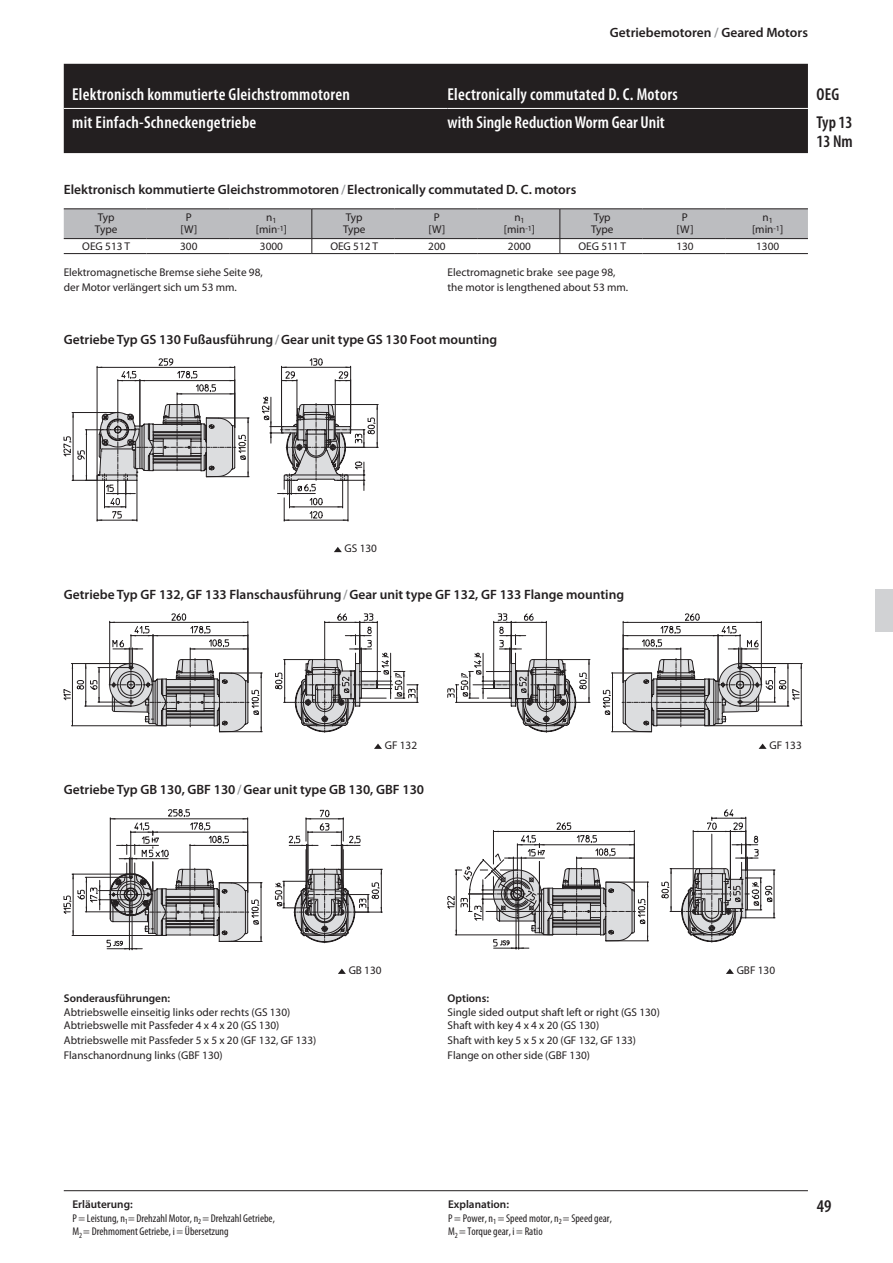
<style>
.page{position:relative;width:893px;height:1263px;background:#fff}
.page>*{position:absolute;margin:0;border:0;box-sizing:border-box;transform-origin:0 0}
.t1{font:600 condensed 18px "Myriad Pro";color:#231f20}
.t2{font:600 condensed 17.25px "Myriad Pro";letter-spacing:.015em;color:#fff}
.t3{font:600 condensed 17.25px/18.8px "Myriad Pro";color:#231f20}
.t4{font:600 13.5px "Myriad Pro";color:#231f20}
.t5{font:11.25px/12.8px "Myriad Pro";color:#231f20}
.t6{font:condensed 11.25px/13.5px "Myriad Pro";color:#231f20}
.t7{font:600 11.25px "Myriad Pro";color:#231f20}
.s1{color:#939598}
.s2{font-weight:600;font-stretch:normal}
</style>
<div class="page">
<svg style="left:64px;top:359px;width:314px;height:162px"></svg>
<svg style="left:63px;top:614px;width:355px;height:118px"></svg>
<svg style="left:448px;top:614px;width:354px;height:118px"></svg>
<svg style="left:64px;top:809px;width:319px;height:141px"></svg>
<hr style="left:64px;top:1190px;width:744px;height:1px;background:#231f20">
<hr style="left:64px;top:253px;width:82px;height:1px;background:#231f20">
<hr style="left:146px;top:253px;width:83px;height:1px;background:#231f20">
<hr style="left:229px;top:253px;width:83px;height:1px;background:#231f20">
<hr style="left:312px;top:253px;width:82px;height:1px;background:#231f20">
<hr style="left:394px;top:253px;width:83px;height:1px;background:#231f20">
<hr style="left:477px;top:253px;width:83px;height:1px;background:#231f20">
<hr style="left:560px;top:253px;width:83px;height:1px;background:#231f20">
<hr style="left:643px;top:253px;width:82px;height:1px;background:#231f20">
<hr style="left:725px;top:253px;width:83px;height:1px;background:#231f20">
<svg style="left:64px;top:209px;width:744px;height:44px"></svg>
<svg style="left:448px;top:809px;width:327px;height:140px"></svg>
<div style="left:876px;top:590px;width:17px;height:42px;background:#d1d2d4"></div>
<svg style="left:334px;top:547px;width:8px;height:5px"></svg>
<svg style="left:759px;top:743px;width:8px;height:6px"></svg>
<svg style="left:726px;top:968px;width:8px;height:6px"></svg>
<svg style="left:374px;top:743px;width:8px;height:6px"></svg>
<svg style="left:338px;top:968px;width:8px;height:6px"></svg>
<div style="left:64px;top:64px;width:744px;height:89px;background:#231f20"></div>
<hr style="left:64px;top:108px;width:384px;height:1px;background:#fff">
<hr style="left:448px;top:108px;width:360px;height:1px;background:#fff">
<p class="t4" style="left:610px;top:25px;width:200px">Getriebemotoren <span class="s1">/</span> Geared Motors</p>
<h2 class="t2" style="left:72px;top:85px;width:279px">Elektronisch kommutierte Gleichstrommotoren</h2>
<h2 class="t2" style="left:448px;top:85px;width:232px">Electronically commutated D. C. Motors</h2>
<h2 class="t3" style="left:816px;top:85px;width:24px">OEG</h2>
<h2 class="t2" style="left:72px;top:113px;width:186px">mit Einfach-Schneckengetriebe</h2>
<h2 class="t2" style="left:448px;top:113px;width:219px">with Single Reduction Worm Gear Unit</h2>
<h2 class="t3" style="left:816px;top:113px;width:38px">Typ 13<br>13 Nm</h2>
<p class="t4" style="left:64px;top:182px;width:514px">Elektronisch kommutierte Gleichstrommotoren<span class="s1">/</span>Electronically commutated D. C. motors</p>
<p class="t5" style="left:95px;top:211px;width:24px">Typ<br>Type</p>
<p class="t5" style="left:180px;top:211px;width:19px;text-align:center">P [W]</p>
<p class="t5" style="left:256px;top:211px;width:33px;text-align:center">n<sub>1 </sub>[min<sup>-1</sup>]</p>
<p class="t5" style="left:343px;top:211px;width:24px">Typ<br>Type</p>
<p class="t5" style="left:428px;top:211px;width:19px;text-align:center">P [W]</p>
<p class="t5" style="left:504px;top:211px;width:33px;text-align:center">n<sub>1 </sub>[min<sup>-1</sup>]</p>
<p class="t5" style="left:591px;top:211px;width:24px">Typ<br>Type</p>
<p class="t5" style="left:676px;top:211px;width:19px;text-align:center">P [W]</p>
<p class="t5" style="left:752px;top:211px;width:33px;text-align:center">n<sub>1 </sub>[min<sup>-1</sup>]</p>
<p class="t5" style="left:82px;top:240px;width:49px">OEG 513 T</p>
<p class="t5" style="left:180px;top:240px;width:19px">300</p>
<p class="t5" style="left:260px;top:240px;width:25px">3000</p>
<p class="t5" style="left:330px;top:240px;width:49px">OEG 512 T</p>
<p class="t5" style="left:428px;top:240px;width:19px">200</p>
<p class="t5" style="left:508px;top:240px;width:25px">2000</p>
<p class="t5" style="left:578px;top:240px;width:49px">OEG 511 T</p>
<p class="t5" style="left:676px;top:240px;width:19px">130</p>
<p class="t5" style="left:756px;top:240px;width:25px">1300</p>
<p class="t5" style="left:64px;top:265px;width:200px;line-height:15px">Elektromagnetische Bremse siehe Seite 98, der Motor verlängert sich um 53 mm.</p>
<p class="t5" style="left:448px;top:265px;width:182px;line-height:15px">Electromagnetic brake see page 98, the motor is lengthened about 53 mm.</p>
<p class="t4" style="left:64px;top:332px;width:435px">Getriebe Typ GS 130 Fußausführung<span class="s1">/</span>Gear unit type GS 130 Foot mounting</p>
<p class="t5" style="left:345px;top:542px;width:34px">GS 130</p>
<p class="t4" style="left:64px;top:587px;width:562px">Getriebe Typ GF 132, GF 133 Flanschausführung<span class="s1">/</span>Gear unit type GF 132, GF 133 Flange mounting</p>
<p class="t5" style="left:385px;top:739px;width:34px">GF 132</p>
<p class="t4" style="left:64px;top:782px;width:362px">Getriebe Typ GB 130, GBF 130<span class="s1">/</span>Gear unit type GB 130, GBF 130</p>
<p class="t7" style="left:64px;top:992px;width:108px">Sonderausführungen:</p>
<p class="t5" style="left:64px;top:1005px;width:228px;line-height:13.5px">Abtriebswelle einseitig links oder rechts (GS 130)<br>Abtriebswelle mit Passfeder 4 x 4 x 20 (GS 130)</p>
<p class="t5" style="left:64px;top:1033px;width:254px;line-height:15px">Abtriebswelle mit Passfeder 5 x 5 x 20 (GF 132, GF 133)<br>Flanschanordnung links (GBF 130)</p>
<p class="t5" style="left:349px;top:964px;width:34px">GB 130</p>
<p class="t7" style="left:448px;top:992px;width:43px">Options:</p>
<p class="t5" style="left:448px;top:1005px;width:214px;line-height:13.5px">Single sided output shaft left or right (GS 130)<br>Shaft with key 4 x 4 x 20 (GS 130)</p>
<p class="t5" style="left:448px;top:1033px;width:190px;line-height:15px">Shaft with key 5 x 5 x 20 (GF 132, GF 133)<br>Flange on other side (GBF 130)</p>
<p class="t6" style="left:72px;top:1198px;width:204px"><span class="s2">Erläuterung:<br></span>P = Leistung, n<sub>1</sub>= Drehzahl Motor, n<sub>2</sub> = Drehzahl Getriebe,<br>M<sub>2</sub> = Drehmoment Getriebe, i = Übersetzung</p>
<p class="t6" style="left:448px;top:1198px;width:165px"><span class="s2">Explanation:<br></span>P = Power, n<sub>1</sub> = Speed motor, n<sub>2</sub> = Speed gear,<br>M<sub>2</sub> = Torque gear, i = Ratio</p>
<p class="t5" style="left:769px;top:739px;width:34px">GF 133</p>
<p class="t5" style="left:737px;top:964px;width:40px">GBF 130</p>
<h1 class="t1" style="left:817px;top:1196px;width:16px">49</h1>
</div>
